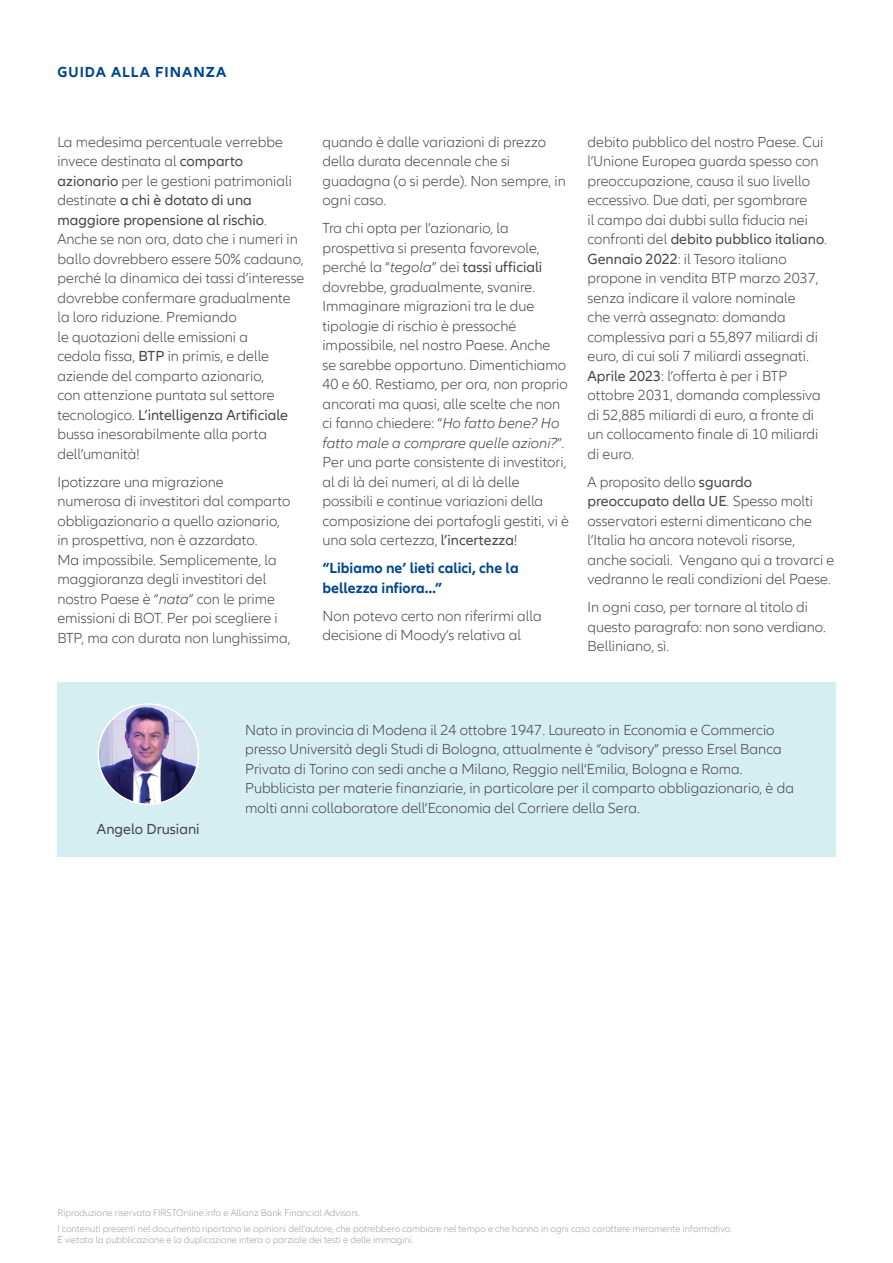
<style>
.page{position:relative;width:893px;height:1263px;background:#fff}
.page>*{position:absolute;margin:0;border:0;box-sizing:border-box;transform-origin:0 0}
.t1{font:300 15px/19.5px "Allianz Neo";color:#454647}
.t2{font:700 15px/19.5px "Allianz Neo";color:#01468c}
.t3{font:700 15px "Allianz Neo";letter-spacing:.07em;color:#01468c}
.t4{font:15px "Allianz Neo";color:#454647}
.t5{font:300 9.75px/11.7px "Allianz Neo";color:#9d9fa2}
.s1{font-weight:400}
.s2{font-style:italic}
</style>
<div class="page">
<div style="left:57px;top:683px;width:779px;height:174px;background:#d5eef1"></div>
<img style="left:98px;top:704px;width:100px;height:100px;border-radius:50px">
<div style="left:97px;top:703px;width:102px;height:102px;border:2px solid #fff;border-radius:50%"></div>
<p class="t3" style="left:57px;top:63px;width:171px">GUIDA ALLA FINANZA</p>
<p class="t1" style="left:57px;top:133px;width:248px">La medesima percentuale verrebbe invece destinata al <span class="s1">comparto azionario</span> per le gestioni patrimoniali destinate <span class="s1">a chi è dotato di una maggiore propensione al rischio</span>.<br>Anche se non ora, dato che i numeri in ballo dovrebbero essere 50% cadauno, perché la dinamica dei tassi d’interesse dovrebbe confermare gradualmente la loro riduzione. Premiando<br>le quotazioni delle emissioni a<br>cedola fissa, <span class="s1">BTP</span> in primis, e delle aziende del comparto azionario,<br>con attenzione puntata sul settore tecnologico. <span class="s1">L’intelligenza Artificiale </span>bussa inesorabilmente alla porta dell’umanità!</p>
<p class="t1" style="left:57px;top:473px;width:235px">Ipotizzare una migrazione numerosa di investitori dal comparto obbligazionario a quello azionario, in prospettiva, non è azzardato.<br>Ma impossibile. Semplicemente, la maggioranza degli investitori del nostro Paese è “<span class="s2">nata</span>” con le prime emissioni di BOT. Per poi scegliere i BTP, ma con durata non lunghissima,</p>
<p class="t1" style="left:322px;top:133px;width:245px">quando è dalle variazioni di prezzo della durata decennale che si guadagna (o si perde). Non sempre, in ogni caso.</p>
<p class="t1" style="left:322px;top:219px;width:248px">Tra chi opta per l’azionario, la prospettiva si presenta favorevole, perché la “<span class="s2">tegola</span>” dei <span class="s1">tassi ufficiali </span>dovrebbe, gradualmente, svanire.<br>Immaginare migrazioni tra le due tipologie di rischio è pressoché impossibile, nel nostro Paese. Anche<br>se sarebbe opportuno. Dimentichiamo 40 e 60. Restiamo, per ora, non proprio ancorati ma quasi, alle scelte che non ci fanno chiedere: “<span class="s2">Ho fatto bene? Ho fatto male a comprare quelle azioni?</span>”.<br>Per una parte consistente di investitori, al di là dei numeri, al di là delle possibili e continue variazioni della composizione dei portafogli gestiti, vi è una sola certezza, <span class="s1">l’incertezza</span>!</p>
<p class="t2" style="left:322px;top:559px;width:198px">“Libiamo ne’ lieti calici, che la bellezza infiora…”</p>
<p class="t1" style="left:322px;top:607px;width:221px">Non potevo certo non riferirmi alla decisione di Moody’s relativa al</p>
<p class="t1" style="left:587px;top:133px;width:241px">debito pubblico del nostro Paese. Cui l’Unione Europea guarda spesso con preoccupazione, causa il suo livello eccessivo. Due dati, per sgombrare<br>il campo dai dubbi sulla fiducia nei confronti del <span class="s1">debito pubblico italiano</span>.<br><span class="s1">Gennaio 2022</span>: il Tesoro italiano propone in vendita BTP marzo 2037, senza indicare il valore nominale<br>che verrà assegnato: domanda complessiva pari a 55,897 miliardi di euro, di cui soli 7 miliardi assegnati.<br><span class="s1">Aprile 2023</span>: l’offerta è per i BTP ottobre 2031, domanda complessiva di 52,885 miliardi di euro, a fronte di un collocamento finale di 10 miliardi di euro.</p>
<p class="t1" style="left:587px;top:473px;width:248px">A proposito dello <span class="s1">sguardo preoccupato della UE</span>. Spesso molti osservatori esterni dimenticano che l’Italia ha ancora notevoli risorse, anche sociali. Vengano qui a trovarci e vedranno le reali condizioni del Paese.</p>
<p class="t1" style="left:587px;top:598px;width:240px">In ogni caso, per tornare al titolo di questo paragrafo: non sono verdiano.<br>Belliniano, sì.</p>
<p class="t4" style="left:97px;top:820px;width:104px">Angelo Drusiani</p>
<p class="t1" style="left:245px;top:720px;width:550px">Nato in provincia di Modena il 24 ottobre 1947. Laureato in Economia e Commercio presso Università degli Studi di Bologna, attualmente è “advisory” presso Ersel Banca Privata di Torino con sedi anche a Milano, Reggio nell’Emilia, Bologna e Roma.<br>Pubblicista per materie finanziarie, in particolare per il comparto obbligazionario, è da molti anni collaboratore dell’Economia del Corriere della Sera.</p>
<p class="t5" style="left:57px;top:1207px;width:304px">Riproduzione riservata FIRSTOnline.info e Allianz Bank Financial Advisors.</p>
<p class="t5" style="left:57px;top:1223px;width:676px">I contenuti presenti nel documento riportano le opinioni dell’autore, che potrebbero cambiare nel tempo e che hanno in ogni caso carattere meramente informativo.<br>È vietata la pubblicazione e la duplicazione intera o parziale dei testi e delle immagini.</p>
</div>
